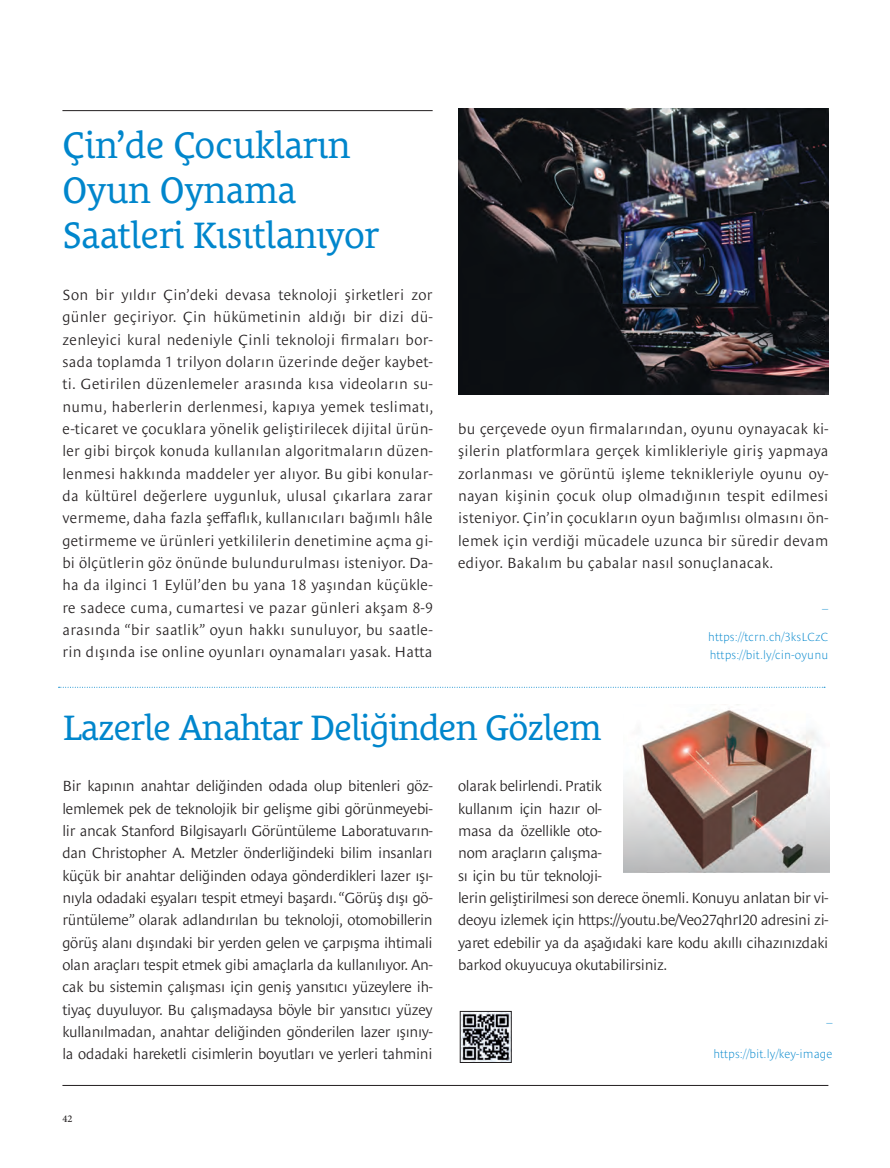
<style>
.page{position:relative;width:890px;height:1168px;background:#fff}
.page>*{position:absolute;margin:0;border:0;box-sizing:border-box;transform-origin:0 0}
.t1{font:37.5px/45px "Le Monde Courrier Pro";letter-spacing:-.01em;color:#0086cc}
.t2{font:36px "Le Monde Courrier Pro";letter-spacing:-.025em;color:#0086cc}
.t3{font:300 15px/22.4px "Le Monde Sans Pro";letter-spacing:-.02em;color:#231f20;text-align:justify}
.t4{font:300 expanded 12px/18px "Le Monde Sans Pro";letter-spacing:.01em;color:#0086cc}
.t5{font:500 10.35px "Minion Pro";color:#231f20}
</style>
<div class="page">
<hr style="left:62px;top:110px;width:370px;height:1px;background:#231f20">
<hr style="left:62px;top:1084px;width:766px;height:1px;background:#231f20">
<svg style="left:59px;top:686px;width:764px;height:1px"></svg>
<img style="left:462px;top:1012px;width:47px;height:48px">
<div style="left:460px;top:1010px;width:51px;height:52px;border:1px solid #231f20"></div>
<img style="left:623px;top:704px;width:206px;height:168px">
<img style="left:458px;top:109px;width:370px;height:285px">
<h1 class="t1" style="left:62px;top:118px;width:318px">Çin’de Çocukların<br>Oyun Oynama<br>Saatleri Kısıtlanıyor</h1>
<p class="t3" style="left:62px;top:282px;width:372px">Son bir yıldır Çin’deki devasa teknoloji şirketleri zor günler geçiriyor. Çin hükümetinin aldığı bir dizi dü&shy;zenleyici kural nedeniyle Çinli teknoloji firmaları bor&shy;sada toplamda 1 trilyon doların üzerinde değer kaybet&shy;ti. Getirilen düzenlemeler arasında kısa videoların su&shy;numu, haberlerin derlenmesi, kapıya yemek teslimatı, e-ticaret ve çocuklara yönelik geliştirilecek dijital ürün&shy;ler gibi birçok konuda kullanılan algoritmaların düzen&shy;lenmesi hakkında maddeler yer alıyor. Bu gibi konular&shy;da kültürel değerlere uygunluk, ulusal çıkarlara zarar vermeme, daha fazla şeffaflık, kullanıcıları bağımlı hâle getirmeme ve ürünleri yetkililerin denetimine açma gi&shy;bi ölçütlerin göz önünde bulundurulması isteniyor. Da&shy;ha da ilginci 1 Eylül’den bu yana 18 yaşından küçükle&shy;re sadece cuma, cumartesi ve pazar günleri akşam 8-9 arasında “bir saatlik” oyun hakkı sunuluyor, bu saatle&shy;rin dışında ise online oyunları oynamaları yasak. Hatta</p>
<p class="t3" style="left:458px;top:416px;width:371px">bu çerçevede oyun firmalarından, oyunu oynayacak ki&shy;şilerin platformlara gerçek kimlikleriyle giriş yapmaya zorlanması ve görüntü işleme teknikleriyle oyunu oy&shy;nayan kişinin çocuk olup olmadığının tespit edilmesi isteniyor. Çin’in çocukların oyun bağımlısı olmasını ön&shy;lemek için verdiği mücadele uzunca bir süredir devam ediyor. Bakalım bu çabalar nasıl sonuçlanacak.</p>
<p class="t4" style="left:822px;top:593px;width:8px">_</p>
<p class="t4" style="left:708px;top:626px;width:122px">https://tcrn.ch/3ksLCzC https://bit.ly/cin-oyunu</p>
<h2 class="t2" style="left:63px;top:698px;width:539px">Lazerle Anahtar Deliğinden Gözlem</h2>
<p class="t3" style="left:62px;top:773px;width:371px">Bir kapının anahtar deliğinden odada olup bitenleri göz&shy;lemlemek pek de teknolojik bir gelişme gibi görünmeyebi&shy;lir ancak Stanford Bilgisayarlı Görüntüleme Laboratuvarın&shy;dan Christopher A. Metzler önderliğindeki bilim insanları küçük bir anahtar deliğinden odaya gönderdikleri lazer ışı&shy;nıyla odadaki eşyaları tespit etmeyi başardı. “Görüş dışı gö&shy;rüntüleme” olarak adlandırılan bu teknoloji, otomobillerin görüş alanı dışındaki bir yerden gelen ve çarpışma ihtimali olan araçları tespit etmek gibi amaçlarla da kullanılıyor. An&shy;cak bu sistemin çalışması için geniş yansıtıcı yüzeylere ih&shy;tiyaç duyuluyor. Bu çalışmadaysa böyle bir yansıtıcı yüzey kullanılmadan, anahtar deliğinden gönderilen lazer ışınıy&shy;la odadaki hareketli cisimlerin boyutları ve yerleri tahmini</p>
<p class="t3" style="left:458px;top:773px;width:371px;text-align:left">olarak belirlendi. Pratik<br>kullanım için hazır ol-<br>masa da özellikle oto-<br>nom araçların çalışma-<br>sı için bu tür teknoloji-<br>lerin geliştirilmesi son derece önemli. Konuyu anlatan bir vi&shy;deoyu izlemek için https://youtu.be/Veo27qhrI20 adresini zi&shy;yaret edebilir ya da aşağıdaki kare kodu akıllı cihazınızdaki barkod okuyucuya okutabilirsiniz.</p>
<p class="t4" style="left:713px;top:1043px;width:121px">https://bit.ly/key-image</p>
<p class="t5" style="left:62px;top:1111px;width:12px">42</p>
</div>
